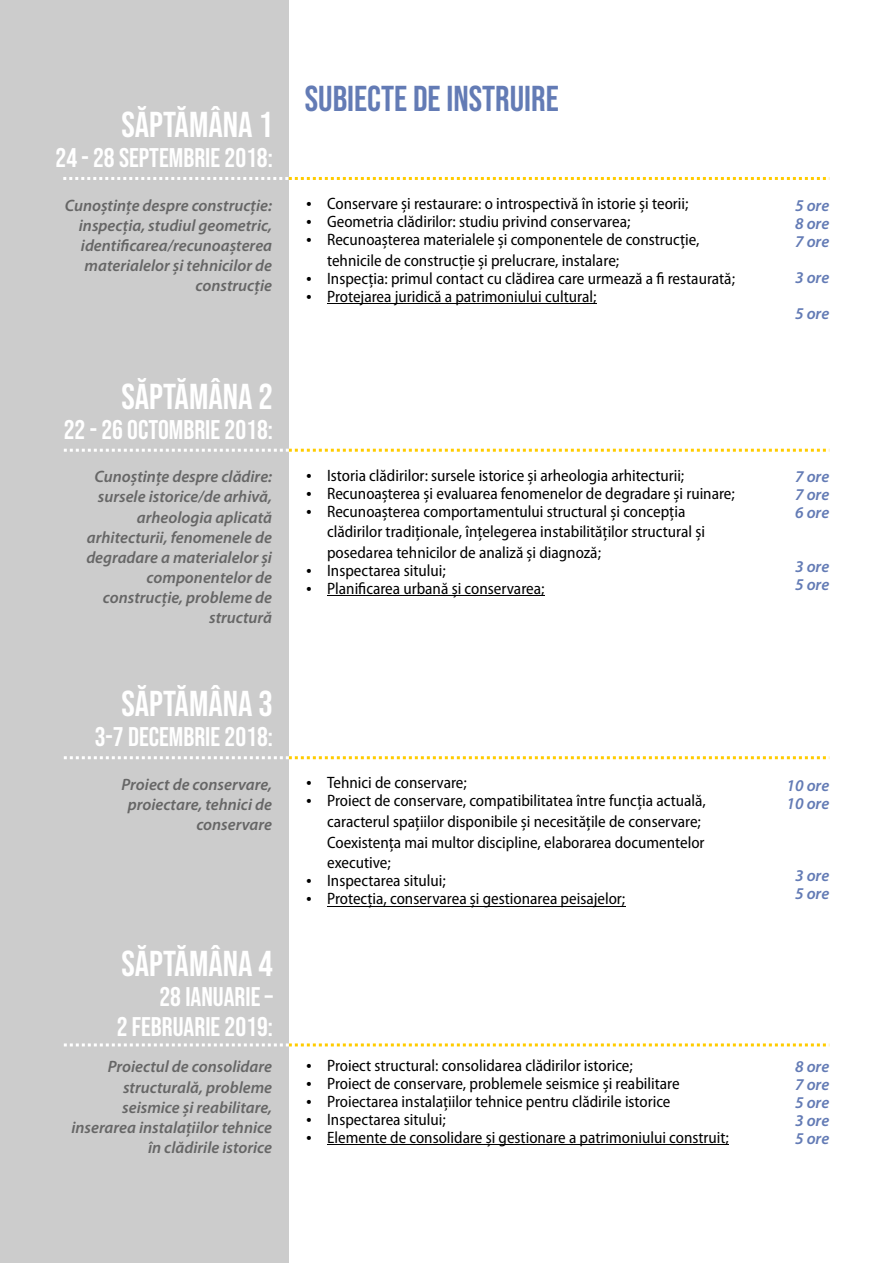
<style>
.page{position:relative;width:893px;height:1263px;background:#fff}
.page>*{position:absolute;margin:0;border:0;box-sizing:border-box;transform-origin:0 0}
.t1{font:36px "Bebas Neue";color:#fff}
.t2{font:36px "Bebas Neue";color:#637bb5}
.t3{font:27px/30px "Bebas Neue";color:#fff;text-align:right}
.t4{font:semi-condensed 16.5px/18px "Myriad Pro";color:#000}
.t5{font:italic 600 16.5px/20.1px "Myriad Pro";color:#666;text-align:right}
.t6{font:italic 600 16.5px/18px "Myriad Pro";color:#637bb5}
</style>
<div class="page">
<div style="left:0;top:0;width:289px;height:1263px;background:#ccc"></div>
<hr style="left:327px;top:303px;width:266px;height:1px;background:#000">
<hr style="left:327px;top:596px;width:66px;height:1px;background:#000">
<hr style="left:400px;top:596px;width:134px;height:1px;background:#000">
<hr style="left:327px;top:906px;width:295px;height:1px;background:#000">
<hr style="left:327px;top:1144px;width:399px;height:1px;background:#000">
<svg style="left:63px;top:177px;width:766px;height:3px"></svg>
<svg style="left:64px;top:449px;width:765px;height:3px"></svg>
<svg style="left:64px;top:756px;width:765px;height:3px"></svg>
<svg style="left:64px;top:1043px;width:765px;height:3px"></svg>
<h1 class="t1" style="left:122px;top:110px;width:153px">SĂPTĂMÂNA 1</h1>
<h2 class="t3" style="left:56px;top:145px;width:219px">24 - 28 SEPTEMBRIE 2018:</h2>
<h1 class="t2" style="left:305px;top:84px;width:255px">SUBIECTE DE INSTRUIRE</h1>
<p class="t4" style="left:327px;top:196px;width:374px">Conservare și restaurare: o introspectivă în istorie și teorii;<br>Geometria clădirilor: studiu privind conservarea;<br>Recunoașterea materialele și componentele de construcție,</p>
<p class="t4" style="left:327px;top:253px;width:409px">tehnicile de construcție și prelucrare, instalare;<br>Inspecția: primul contact cu clădirea care urmează a fi restaurată;<br>Protejarea juridică a patrimoniului cultural;</p>
<p class="t5" style="left:65px;top:196px;width:209px">Cunoștințe despre construcție: inspecția, studiul geometric, identificarea/recunoașterea materialelor și tehnicilor de construcție</p>
<p class="t6" style="left:795px;top:197px;width:36px;text-align:justify">5 ore 8 ore 7 ore</p>
<p class="t6" style="left:795px;top:260px;width:36px;line-height:36px">3 ore<br>5 ore</p>
<h1 class="t1" style="left:122px;top:382px;width:153px">SĂPTĂMÂNA 2</h1>
<h2 class="t3" style="left:64px;top:417px;width:211px">22 - 26 OCTOMBRIE 2018:</h2>
<p class="t4" style="left:327px;top:467px;width:409px">Istoria clădirilor: sursele istorice și arheologia arhitecturii;<br>Recunoașterea și evaluarea fenomenelor de degradare și ruinare;<br>Recunoașterea comportamentului structural și concepția</p>
<p class="t4" style="left:327px;top:523px;width:379px;line-height:20.7px">clădirilor tradiționale, înțelegerea instabilităților structural și posedarea tehnicilor de analiză și diagnoză;</p>
<p class="t4" style="left:327px;top:563px;width:219px">Inspectarea sitului;<br>Planificarea urbană și conservarea;</p>
<p class="t5" style="left:86px;top:468px;width:187px">Cunoștințe despre clădire: sursele istorice/de arhivă, arheologia aplicată arhitecturii, fenomenele de degradare a materialelor și componentelor de construcție, probleme de structură</p>
<p class="t6" style="left:795px;top:469px;width:36px;text-align:justify">7 ore 7 ore 6 ore</p>
<p class="t6" style="left:795px;top:559px;width:36px">3 ore<br>5 ore</p>
<h1 class="t1" style="left:122px;top:689px;width:153px">SĂPTĂMÂNA 3</h1>
<h2 class="t3" style="left:95px;top:724px;width:180px">3-7 DECEMBRIE 2018:</h2>
<p class="t4" style="left:327px;top:775px;width:380px">Tehnici de conservare;<br>Proiect de conservare, compatibilitatea între funcția actuală,</p>
<p class="t4" style="left:327px;top:812px;width:379px;line-height:20.7px">caracterul spațiilor disponibile și necesitățile de conservare;<br>Coexistența mai multor discipline, elaborarea documentelor executive;</p>
<p class="t4" style="left:327px;top:873px;width:300px">Inspectarea sitului;<br>Protecția, conservarea și gestionarea peisajelor;</p>
<p class="t5" style="left:122px;top:776px;width:152px">Proiect de conservare, proiectare, tehnici de conservare</p>
<p class="t6" style="left:786px;top:777px;width:44px">10 ore<br>10 ore</p>
<p class="t6" style="left:795px;top:867px;width:36px">3 ore<br>5 ore</p>
<h1 class="t1" style="left:122px;top:949px;width:153px">SĂPTĂMÂNA 4</h1>
<h2 class="t3" style="left:117px;top:984px;width:158px">28 IANUARIE –<br>2 FEBRUARIE 2019:</h2>
<p class="t4" style="left:327px;top:1058px;width:403px">Proiect structural: consolidarea clădirilor istorice;<br>Proiect de conservare, problemele seismice și reabilitare Proiectarea instalațiilor tehnice pentru clădirile istorice Inspectarea sitului;<br>Elemente de consolidare și gestionare a patrimoniului construit;</p>
<p class="t5" style="left:71px;top:1058px;width:202px">Proiectul de consolidare structurală, probleme seismice și reabilitare, inserarea instalațiilor tehnice în clădirile istorice</p>
<p class="t6" style="left:795px;top:1059px;width:36px;text-align:justify">8 ore 7 ore 5 ore 3 ore 5 ore</p>
</div>
